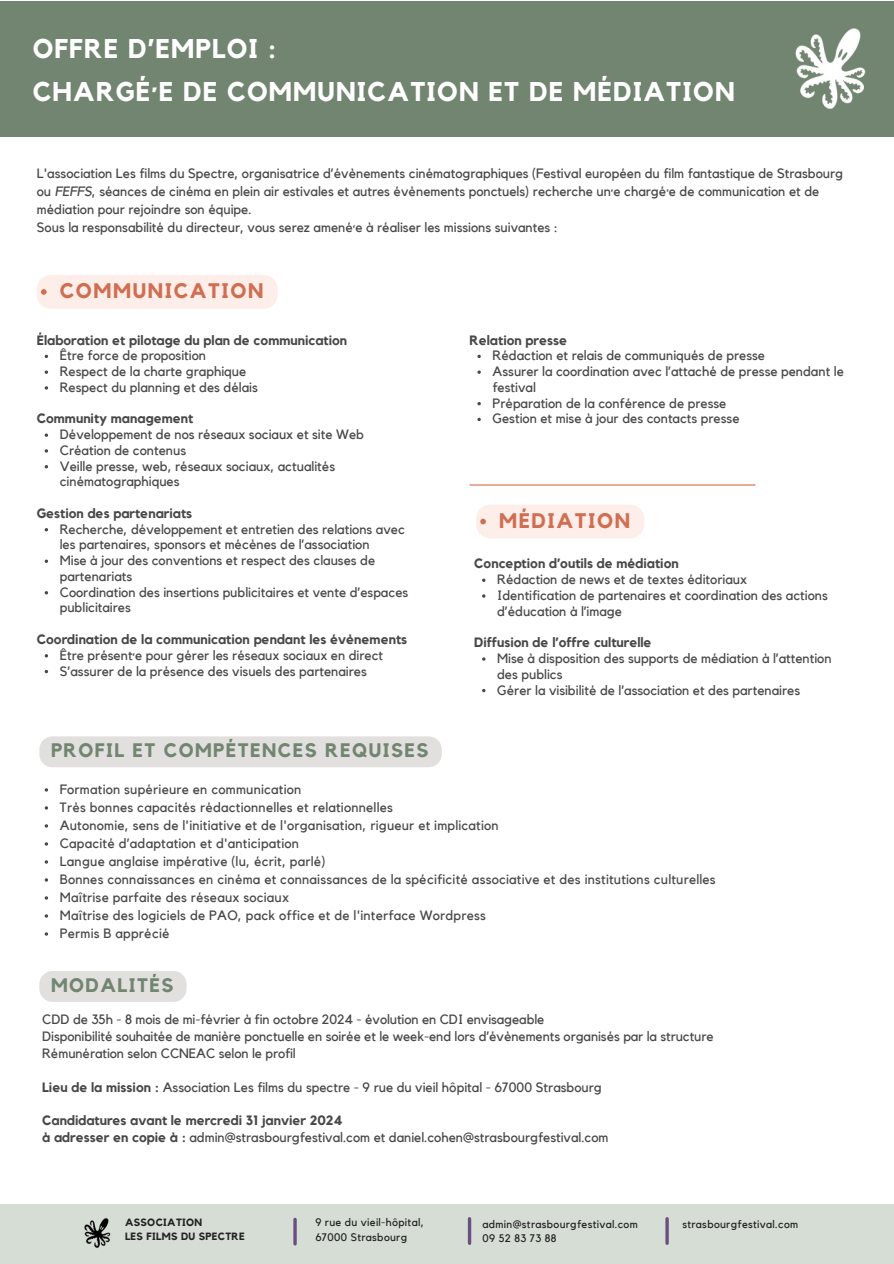
<style>
.page{position:relative;width:894px;height:1264px;background:#fff}
.page>*{position:absolute;margin:0;border:0;box-sizing:border-box;transform-origin:0 0}
.t1{font:700 27px "Kollektif";letter-spacing:.045em;color:#fff}
.t2{font:700 21px "Kollektif";letter-spacing:.075em;color:#d06e51}
.t3{font:700 19.5px "Kollektif";letter-spacing:.075em;color:#728571}
.t4{font:13.5px/15.8px "Kollektif";color:#484848}
.t5{font:700 13.5px "Kollektif";color:#484848}
.t6{font:10.95px/14.5px "Kollektif";letter-spacing:.03em;color:#222}
.t7{font:700 10.5px "Kollektif";letter-spacing:.03em;color:#222}
.s1{font-style:italic}
.s2{font-weight:700}
</style>
<div class="page">
<div style="left:0;top:1px;width:893px;height:135px;background:#728571"></div>
<div style="left:0;top:1204px;width:893px;height:59px;background:#d5ddd4"></div>
<svg style="left:293px;top:1219px;width:4px;height:24px"></svg>
<hr style="left:665px;top:1218px;width:3px;height:25px;background:#6b4e84">
<svg style="left:467px;top:1218px;width:4px;height:25px"></svg>
<img style="left:84px;top:1218px;width:27px;height:30px">
<hr style="left:469px;top:484px;width:286px;height:1px;background:#d06e51">
<img style="left:795px;top:28px;width:71px;height:81px">
<div style="left:39px;top:736px;width:402px;height:31px;background:#e1e0de"></div>
<svg style="left:45px;top:370px;width:3px;height:4px"></svg>
<svg style="left:45px;top:433px;width:3px;height:4px"></svg>
<svg style="left:45px;top:559px;width:3px;height:4px"></svg>
<div style="left:37px;top:275px;width:241px;height:34px;background:#feeeea;border-radius:14px"></div>
<svg style="left:41px;top:289px;width:6px;height:6px"></svg>
<div style="left:476px;top:504px;width:168px;height:34px;background:#feeeea;border-radius:14px"></div>
<svg style="left:480px;top:518px;width:6px;height:6px"></svg>
<div style="left:39px;top:971px;width:147px;height:30px;background:#e1e0de"></div>
<p class="t1" style="left:33px;top:36px;width:245px">OFFRE D’EMPLOI :</p>
<p class="t1" style="left:33px;top:79px;width:703px">CHARGÉ·E DE COMMUNICATION ET DE MÉDIATION</p>
<p class="t4" style="left:37px;top:165px;width:807px;line-height:18px">L'association Les films du Spectre, organisatrice d’évènements cinématographiques (Festival européen du film fantastique de Strasbourg ou <span class="s1">FEFFS</span>, séances de cinéma en plein air estivales et autres évènements ponctuels) recherche un·e chargé·e de communication et de médiation pour rejoindre son équipe.</p>
<p class="t4" style="left:37px;top:220px;width:522px">Sous la responsabilité du directeur, vous serez amené·e à réaliser les missions suivantes :</p>
<p class="t2" style="left:60px;top:281px;width:205px">COMMUNICATION</p>
<p class="t5" style="left:37px;top:333px;width:312px">Élaboration et pilotage du plan de communication</p>
<p class="t4" style="left:60px;top:348px;width:148px">Être force de proposition</p>
<p class="t4" style="left:60px;top:364px;width:188px">Respect de la charte graphique</p>
<p class="t4" style="left:60px;top:380px;width:199px">Respect du planning et des délais</p>
<p class="t5" style="left:37px;top:412px;width:158px">Community management</p>
<p class="t4" style="left:60px;top:427px;width:306px">Développement de nos réseaux sociaux et site Web</p>
<p class="t4" style="left:60px;top:443px;width:128px">Création de contenus</p>
<p class="t4" style="left:60px;top:458px;width:277px">Veille presse, web, réseaux sociaux, actualités cinématographiques</p>
<p class="t5" style="left:37px;top:507px;width:157px">Gestion des partenariats</p>
<p class="t4" style="left:60px;top:521px;width:346px">Recherche, développement et entretien des relations avec les partenaires, sponsors et mécènes de l’association</p>
<p class="t4" style="left:60px;top:553px;width:317px">Mise à jour des conventions et respect des clauses de partenariats</p>
<p class="t4" style="left:60px;top:584px;width:350px">Coordination des insertions publicitaires et vente d’espaces publicitaires</p>
<p class="t5" style="left:37px;top:633px;width:372px">Coordination de la communication pendant les évènements</p>
<p class="t4" style="left:60px;top:647px;width:325px">Être présent·e pour gérer les réseaux sociaux en direct</p>
<p class="t4" style="left:60px;top:663px;width:308px">S’assurer de la présence des visuels des partenaires</p>
<p class="t5" style="left:469px;top:333px;width:99px">Relation presse</p>
<p class="t4" style="left:492px;top:348px;width:274px">Rédaction et relais de communiqués de presse</p>
<p class="t4" style="left:492px;top:364px;width:353px">Assurer la coordination avec l’attaché de presse pendant le festival</p>
<p class="t4" style="left:492px;top:395px;width:235px">Préparation de la conférence de presse</p>
<p class="t4" style="left:492px;top:411px;width:248px">Gestion et mise à jour des contacts presse</p>
<p class="t2" style="left:499px;top:510px;width:132px">MÉDIATION</p>
<p class="t5" style="left:474px;top:557px;width:206px">Conception d’outils de médiation</p>
<p class="t4" style="left:497px;top:572px;width:251px">Rédaction de news et de textes éditoriaux</p>
<p class="t4" style="left:497px;top:588px;width:332px">Identification de partenaires et coordination des actions d’éducation à l’image</p>
<p class="t5" style="left:474px;top:636px;width:179px">Diffusion de l’offre culturelle</p>
<p class="t4" style="left:497px;top:651px;width:336px">Mise à disposition des supports de médiation à l’attention des publics</p>
<p class="t4" style="left:497px;top:682px;width:304px">Gérer la visibilité de l’association et des partenaires</p>
<p class="t3" style="left:51px;top:741px;width:379px">PROFIL ET COMPÉTENCES REQUISES</p>
<p class="t4" style="left:60px;top:781px;width:243px">Formation supérieure en communication</p>
<p class="t4" style="left:60px;top:799px;width:334px">Très bonnes capacités rédactionnelles et relationnelles</p>
<p class="t4" style="left:60px;top:817px;width:440px">Autonomie, sens de l'initiative et de l'organisation, rigueur et implication</p>
<p class="t4" style="left:60px;top:835px;width:241px">Capacité d’adaptation et d'anticipation</p>
<p class="t4" style="left:60px;top:853px;width:267px">Langue anglaise impérative (lu, écrit, parlé)</p>
<p class="t4" style="left:60px;top:871px;width:657px">Bonnes connaissances en cinéma et connaissances de la spécificité associative et des institutions culturelles</p>
<p class="t4" style="left:60px;top:889px;width:231px">Maîtrise parfaite des réseaux sociaux</p>
<p class="t4" style="left:60px;top:907px;width:427px">Maîtrise des logiciels de PAO, pack office et de l'interface Wordpress</p>
<p class="t4" style="left:60px;top:925px;width:111px">Permis B apprécié</p>
<p class="t3" style="left:51px;top:975px;width:124px">MODALITÉS</p>
<p class="t4" style="left:42px;top:1011px;width:503px">CDD de 35h - 8 mois de mi-février à fin octobre 2024 - évolution en CDI envisageable</p>
<p class="t4" style="left:42px;top:1028px;width:672px">Disponibilité souhaitée de manière ponctuelle en soirée et le week-end lors d’évènements organisés par la structure</p>
<p class="t4" style="left:42px;top:1045px;width:255px">Rémunération selon CCNEAC selon le profil</p>
<p class="t4" style="left:42px;top:1079px;width:561px"><span class="s2">Lieu de la mission :</span> Association Les films du spectre - 9 rue du vieil hôpital - 67000 Strasbourg</p>
<p class="t5" style="left:42px;top:1114px;width:302px">Candidatures avant le mercredi 31 janvier 2024</p>
<p class="t4" style="left:42px;top:1130px;width:567px"><span class="s2">à adresser en copie à :</span> admin@strasbourgfestival.com et daniel.cohen@strasbourgfestival.com</p>
<p class="t7" style="left:125px;top:1217px;width:79px">ASSOCIATION</p>
<p class="t7" style="left:125px;top:1231px;width:121px">LES FILMS DU SPECTRE</p>
<p class="t6" style="left:315px;top:1215px;width:110px">9 rue du vieil-hôpital,<br>67000 Strasbourg</p>
<p class="t6" style="left:482px;top:1216px;width:157px">admin@strasbourgfestival.com</p>
<p class="t6" style="left:682px;top:1216px;width:117px">strasbourgfestival.com</p>
<p class="t6" style="left:482px;top:1231px;width:75px">09 52 83 73 88</p>
</div>
